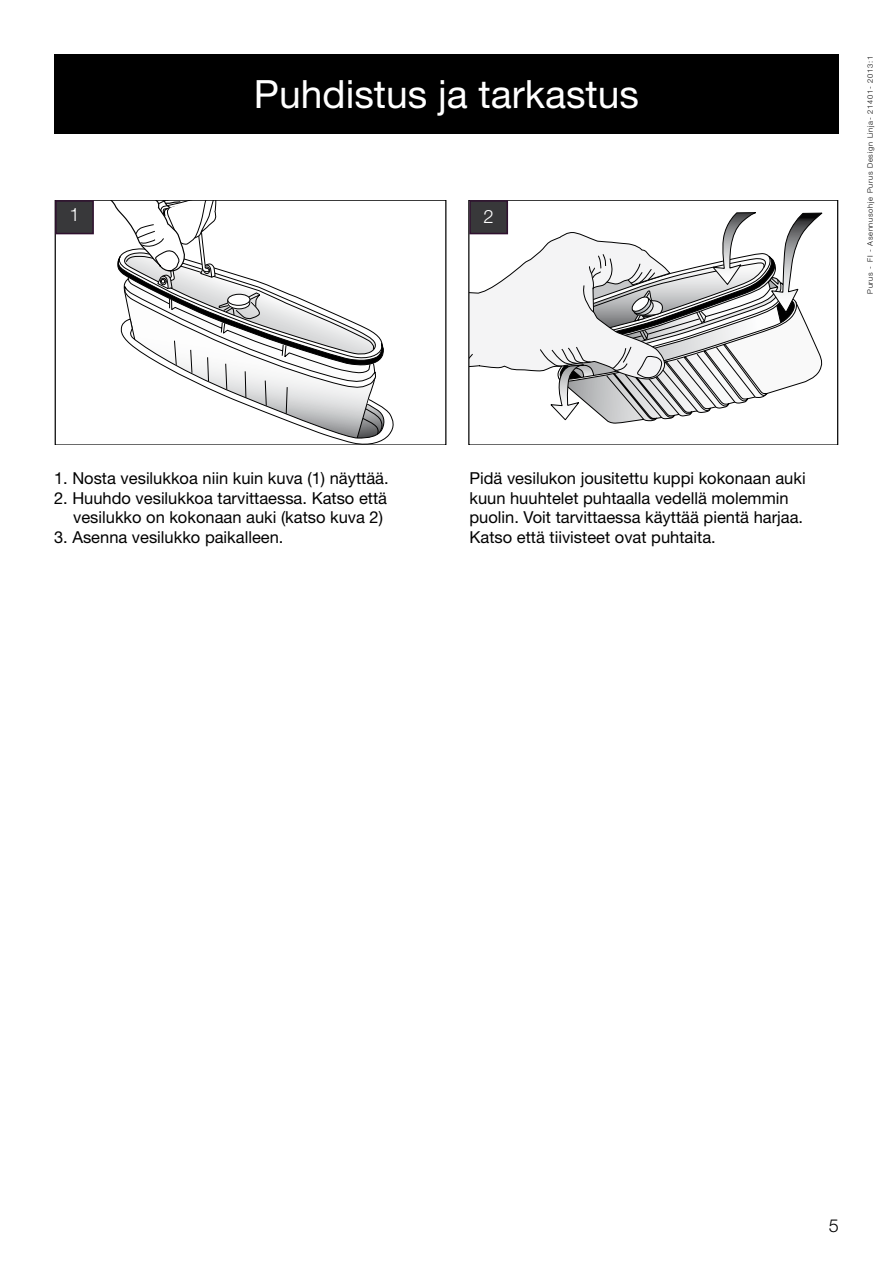
<style>
.page{position:relative;width:893px;height:1263px;background:#fff}
.page>*{position:absolute;margin:0;border:0;box-sizing:border-box;transform-origin:0 0}
.t1{font:39px "Helvetica Neue LT Std";color:#fff}
.t2{font:300 18.45px "Helvetica Neue LT Std";color:#fff}
.t3{font:300 18px "Helvetica Neue LT Std";color:#000}
.t4{font:16.5px/19.8px "Helvetica Neue LT Std";color:#000;text-align:right}
.t5{font:300 7.5px "Helvetica Neue LT Std";letter-spacing:.1em;color:#000}
</style>
<div class="page">
<div style="left:54px;top:54px;width:785px;height:79px;background:#000"></div>
<svg style="left:112px;top:202px;width:282px;height:241px"></svg>
<div style="left:55px;top:200px;width:391px;height:245px;border:1px solid #000"></div>
<svg style="left:470px;top:212px;width:353px;height:212px"></svg>
<div style="left:468px;top:200px;width:370px;height:245px;border:1px solid #000"></div>
<div style="left:55px;top:200px;width:39px;height:34px;background:#38383a;border:2px solid #2f112f"></div>
<div style="left:469px;top:200px;width:39px;height:34px;background:#38383a;border:2px solid #2f112f"></div>
<h1 class="t1" style="left:254px;top:71px;width:387px">Puhdistus ja tarkastus</h1>
<p class="t2" style="left:69px;top:203px;width:12px">1</p>
<p class="t2" style="left:484px;top:205px;width:12px">2</p>
<p class="t5" style="left:866px;top:294px;width:239px;rotate:-90deg">Purus - FI - Asennusohje Purus Design Linja- 21401- 2013:1</p>
<p class="t4" style="left:54px;top:468px;width:336px">1. Nosta vesilukkoa niin kuin kuva (1) näyttää.</p>
<p class="t4" style="left:54px;top:488px;width:335px">2. H uuhdo vesilukkoa tarvittaessa. Katso että vesilukko on kokonaan auki (katso kuva 2)</p>
<p class="t4" style="left:54px;top:527px;width:231px">3. Asenna vesilukko paikalleen.</p>
<p class="t4" style="left:469px;top:468px;width:338px;text-align:left">Pidä vesilukon jousitettu kuppi kokonaan auki kuun huuhtelet puhtaalla vedellä molemmin puolin. Voit tarvittaessa käyttää pientä harjaa.<br>Katso että tiivisteet ovat puhtaita.</p>
<p class="t3" style="left:829px;top:1215px;width:12px">5</p>
</div>
